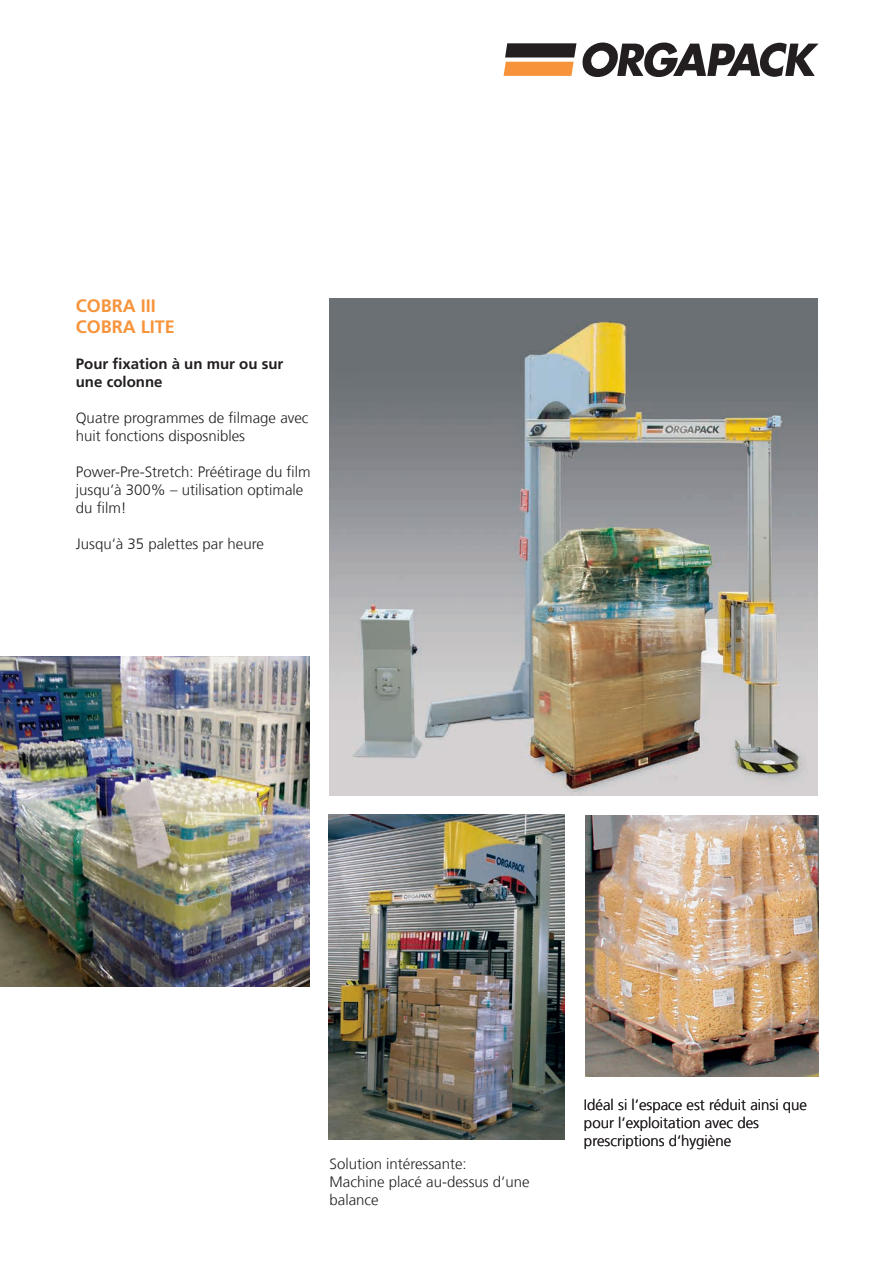
<style>
.page{position:relative;width:893px;height:1263px;background:#fff}
.page>*{position:absolute;margin:0;border:0;box-sizing:border-box;transform-origin:0 0}
.t1{font:700 18px "Frutiger LT Com";color:#f7943b}
.t2{font:300 15px/18px "Frutiger LT Com";color:#231f20}
.t3{font:700 15px/18px "Frutiger LT Com";color:#231f20}
</style>
<div class="page">
<img style="left:585px;top:816px;width:234px;height:261px">
<img style="left:329px;top:815px;width:235px;height:324px">
<svg style="left:504px;top:43px;width:315px;height:34px"></svg>
<img style="left:0;top:656px;width:310px;height:331px">
<img style="left:330px;top:298px;width:487px;height:497px">
<p class="t1" style="left:76px;top:295px;width:82px">COBRA III</p>
<p class="t1" style="left:76px;top:316px;width:101px">COBRA LITE</p>
<p class="t3" style="left:76px;top:355px;width:209px">Pour fixation à un mur ou sur une colonne</p>
<p class="t2" style="left:76px;top:409px;width:234px">Quatre programmes de filmage avec huit fonctions disposnibles</p>
<p class="t2" style="left:76px;top:463px;width:236px">Power-Pre-Stretch: Préétirage du film jusqu‘à 300% – utilisation optimale du film!</p>
<p class="t2" style="left:76px;top:535px;width:190px">Jusqu‘à 35 palettes par heure</p>
<p class="t2" style="left:330px;top:1155px;width:139px">Solution intéressante:</p>
<p class="t2" style="left:330px;top:1173px;width:202px">Machine placé au-dessus d‘une balance</p>
<p class="t2" style="left:584px;top:1096px;width:225px">Idéal si l‘espace est réduit ainsi que pour l‘exploitation avec des</p>
<p class="t2" style="left:584px;top:1132px;width:149px">prescriptions d‘hygiène</p>
</div>
